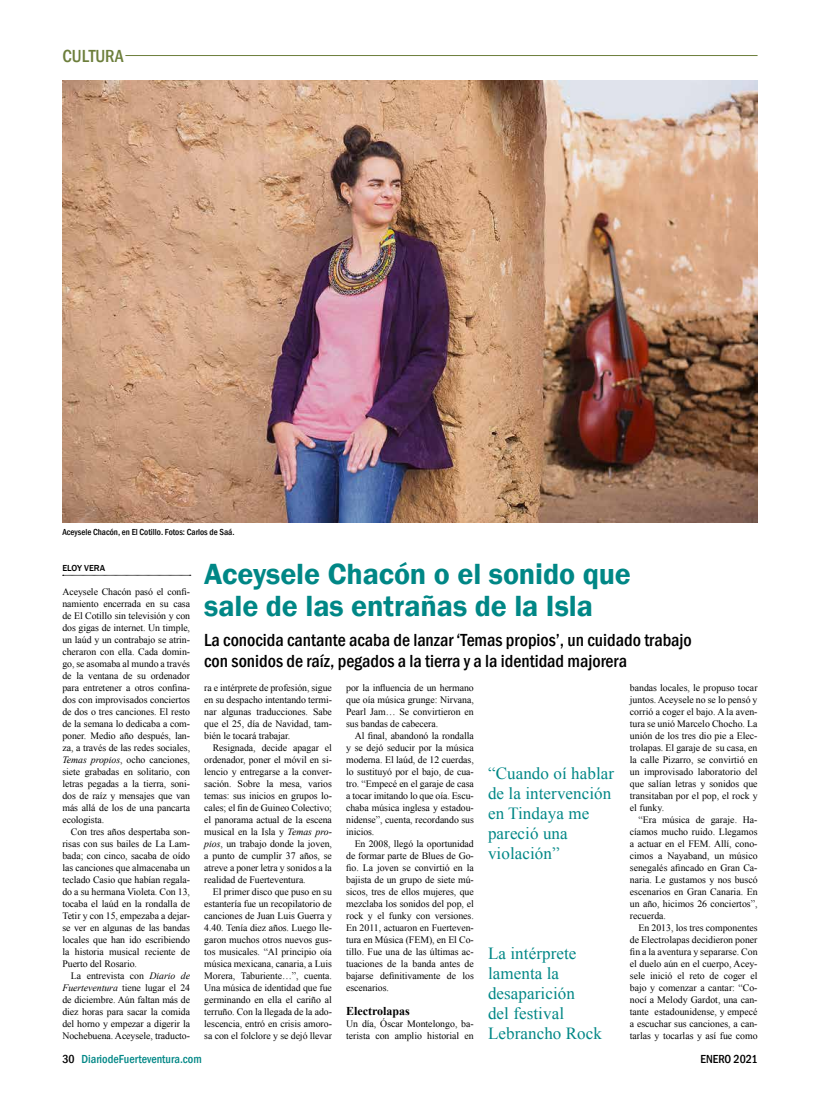
<style>
.page{position:relative;width:820px;height:1106px;background:#fff}
.page>*{position:absolute;margin:0;border:0;box-sizing:border-box;transform-origin:0 0}
.t1{font:600 30px/32px "Franklin Gothic";letter-spacing:-.005em;color:#008786}
.t2{font:500 condensed 18px/21px "Franklin Gothic";color:#000}
.t3{font:500 condensed 18px "Franklin Gothic";color:#6c7e3b}
.t4{font:17px/20px "Times New Roman";letter-spacing:.005em;color:#008786}
.t5{font:500 condensed 12px "Franklin Gothic";color:#008786}
.t6{font:700 12px "Times New Roman";color:#000}
.t7{font:500 condensed 12px "Franklin Gothic";color:#000}
.t8{font:9.8px/12px "Times New Roman";letter-spacing:-.005em;color:#000;text-align:justify}
.t9{font:500 condensed 9px "Franklin Gothic";color:#000}
.t10{font:500 9px "Franklin Gothic";color:#000}
.s1{font-style:italic}
.s2{color:#000}
</style>
<div class="page">
<hr style="left:125px;top:55px;width:632px;height:1px;background:#6c7e3b">
<img style="left:62px;top:81px;width:695px;height:442px">
<svg style="left:63px;top:575px;width:128px;height:1px"></svg>
<h2 class="t3" style="left:62px;top:44px;width:63px">CULTURA</h2>
<p class="t9" style="left:62px;top:526px;width:173px">Aceysele Chacón, en El Cotillo. Fotos: Carlos de Saá.</p>
<p class="t10" style="left:62px;top:562px;width:44px">ELOY VERA</p>
<p class="t8" style="left:62px;top:585px;width:129px">Aceysele Chacón pasó el confi&shy;namiento encerrada en su casa de El Cotillo sin televisión y con dos gigas de internet. Un timple, un laúd y un contrabajo se atrin&shy;cheraron con ella. Cada domin&shy;go, se asomaba al mundo a través de la ventana de su ordenador para entretener a otros confina&shy;dos con improvisados conciertos de dos o tres canciones. El resto de la semana lo dedicaba a com&shy;poner. Medio año después, lan&shy;za, a través de las redes sociales, <span class="s1">Temas propios</span>, ocho canciones, siete grabadas en solitario, con letras pegadas a la tierra, soni&shy;dos de raíz y mensajes que van más allá de los de una pancarta ecologista.</p>
<p class="t8" style="left:62px;top:825px;width:129px;text-indent:9px">Con tres años despertaba son&shy;risas con sus bailes de La Lam&shy;bada; con cinco, sacaba de oído las canciones que almacenaba un teclado Casio que habían regala&shy;do a su hermana Violeta. Con 13, tocaba el laúd en la rondalla de Tetir y con 15, empezaba a dejar&shy;se ver en algunas de las bandas locales que han ido escribiendo la historia musical reciente de Puerto del Rosario.</p>
<p class="t8" style="left:62px;top:969px;width:129px;text-indent:9px">La entrevista con <span class="s1">Diario de Fuerteventura</span> tiene lugar el 24 de diciembre. Aún faltan más de diez horas para sacar la comida del horno y empezar a digerir la Nochebuena. Aceysele, traducto-</p>
<h1 class="t1" style="left:204px;top:558px;width:428px">Aceysele Chacón o el sonido que sale de las entrañas de la Isla</h1>
<h2 class="t2" style="left:204px;top:629px;width:489px">La conocida cantante acaba de lanzar ‘Temas propios’, un cuidado trabajo con sonidos de raíz, pegados a la tierra y a la identidad majorera</h2>
<p class="t8" style="left:204px;top:681px;width:129px">ra e intérprete de profesión, sigue en su despacho intentando termi&shy;nar algunas traducciones. Sabe que el 25, día de Navidad, tam&shy;bién le tocará trabajar.</p>
<p class="t8" style="left:204px;top:741px;width:129px;text-indent:9px">Resignada, decide apagar el ordenador, poner el móvil en si&shy;lencio y entregarse a la conver&shy;sación. Sobre la mesa, varios temas: sus inicios en grupos lo&shy;cales; el fin de Guineo Colectivo; el panorama actual de la escena musical en la Isla y <span class="s1">Temas pro&shy;pios</span>, un trabajo donde la joven, a punto de cumplir 37 años, se atreve a poner letra y sonidos a la realidad de Fuerteventura.</p>
<p class="t8" style="left:204px;top:885px;width:129px;text-indent:9px">El primer disco que puso en su estantería fue un recopilatorio de canciones de Juan Luis Guerra y 4.40. Tenía diez años. Luego lle&shy;garon muchos otros nuevos gus&shy;tos musicales. “Al principio oía música mexicana, canaria, a Luis Morera, Taburiente…”, cuenta.<br>Una música de identidad que fue germinando en ella el cariño al terruño. Con la llegada de la ado&shy;lescencia, entró en crisis amoro&shy;sa con el folclore y se dejó llevar</p>
<p class="t8" style="left:346px;top:681px;width:129px">por la influencia de un hermano que oía música grunge: Nirvana, Pearl Jam… Se convirtieron en sus bandas de cabecera.</p>
<p class="t8" style="left:346px;top:729px;width:129px;text-indent:9px">Al final, abandonó la rondalla y se dejó seducir por la música moderna. El laúd, de 12 cuerdas, lo sustituyó por el bajo, de cua&shy;tro. “Empecé en el garaje de casa a tocar imitando lo que oía. Escu&shy;chaba música inglesa y estadou&shy;nidense”, cuenta, recordando sus inicios.</p>
<p class="t8" style="left:346px;top:837px;width:129px;text-indent:9px">En 2008, llegó la oportunidad de formar parte de Blues de Go&shy;fio. La joven se convirtió en la bajista de un grupo de siete mú&shy;sicos, tres de ellos mujeres, que mezclaba los sonidos del pop, el rock y el funky con versiones.<br>En 2011, actuaron en Fuerteven&shy;tura en Música (FEM), en El Co&shy;tillo. Fue una de las últimas ac&shy;tuaciones de la banda antes de bajarse definitivamente de los escenarios.</p>
<p class="t6" style="left:346px;top:1002px;width:65px">Electrolapas</p>
<p class="t8" style="left:346px;top:1017px;width:129px">Un día, Óscar Montelongo, ba&shy;terista con amplio historial en</p>
<h3 class="t4" style="left:488px;top:763px;width:128px">“Cuando oí hablar de la intervención en Tindaya me pareció una violación”</h3>
<h3 class="t4" style="left:488px;top:943px;width:115px">La intérprete lamenta la desaparición<br>del festival<br>Lebrancho Rock</h3>
<p class="t8" style="left:629px;top:681px;width:129px">bandas locales, le propuso tocar juntos. Aceysele no se lo pensó y corrió a coger el bajo. A la aven&shy;tura se unió Marcelo Chocho. La unión de los tres dio pie a Elec&shy;trolapas. El garaje de su casa, en la calle Pizarro, se convirtió en un improvisado laboratorio del que salían letras y sonidos que transitaban por el pop, el rock y el funky.</p>
<p class="t8" style="left:629px;top:813px;width:129px;text-indent:9px">“Era música de garaje. Ha&shy;cíamos mucho ruido. Llegamos a actuar en el FEM. Allí, cono&shy;cimos a Nayaband, un músico senegalés afincado en Gran Ca&shy;naria. Le gustamos y nos buscó escenarios en Gran Canaria. En un año, hicimos 26 conciertos”, recuerda.</p>
<p class="t8" style="left:629px;top:921px;width:129px;text-indent:9px">En 2013, los tres componentes de Electrolapas decidieron poner fin a la aventura y separarse. Con el duelo aún en el cuerpo, Acey&shy;sele inició el reto de coger el bajo y comenzar a cantar: “Co&shy;nocí a Melody Gardot, una can&shy;tante estadounidense, y empecé a escuchar sus canciones, a can&shy;tarlas y tocarlas y así fue como</p>
<p class="t5" style="left:62px;top:1050px;width:141px"><span class="s2">30</span> DiariodeFuerteventura.com</p>
<p class="t7" style="left:700px;top:1050px;width:58px">ENERO 2021</p>
</div>
